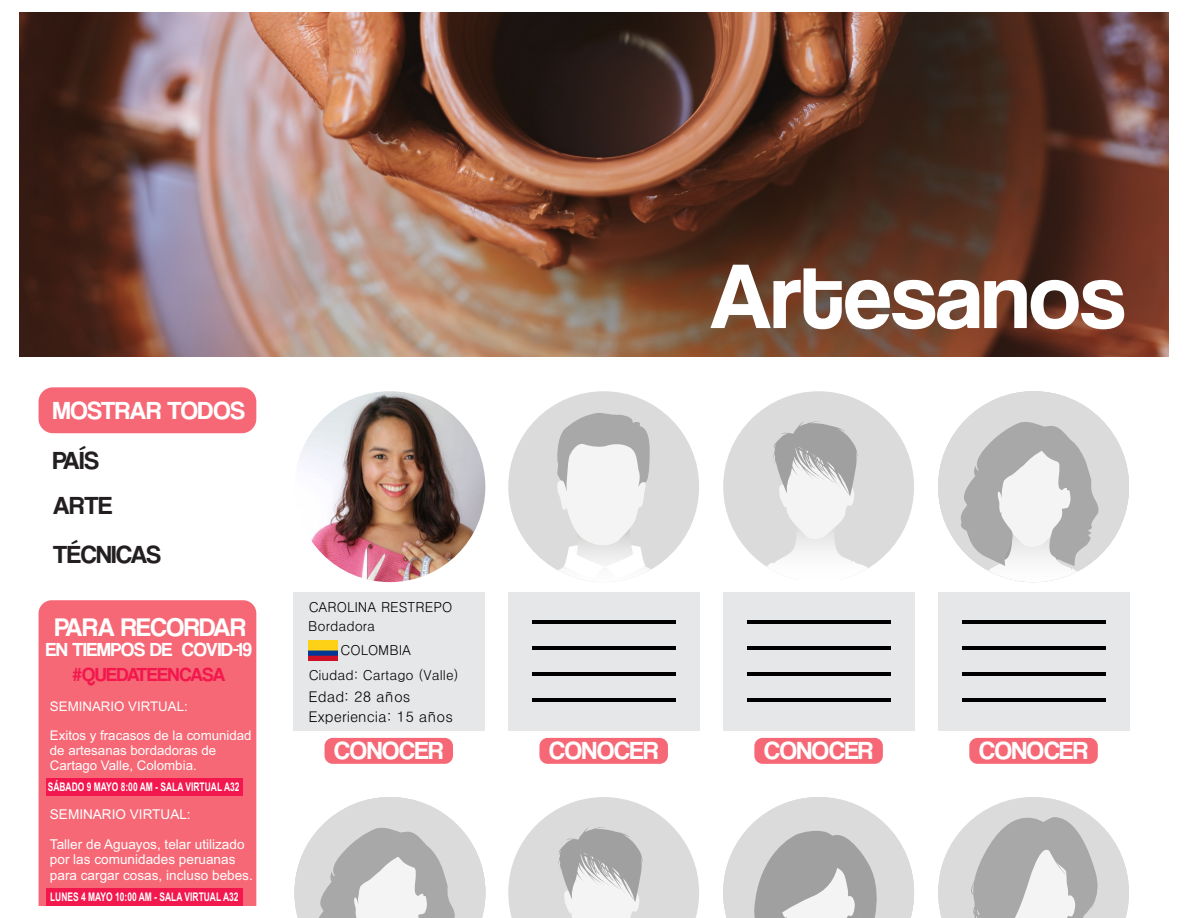
<style>
.page{position:relative;width:1188px;height:918px;background:#fff}
.page>*{position:absolute;margin:0;border:0;box-sizing:border-box;transform-origin:0 0}
.t1{font:95.4px "Coolvetica Rg";color:#fff}
.t2{font:26.55px "Coolvetica Rg";color:#fff}
.t3{font:25.65px "Coolvetica Rg";color:#fff}
.t4{font:25.65px "Coolvetica Rg";color:#231f20}
.t5{font:19.65px "Coolvetica Rg";color:#fff}
.t6{font:19.65px "Coolvetica Rg";color:#f2184e}
.t7{font:14.7px "Dotum";color:#000}
.t8{font:13.65px/15.1px "Arial";color:#fff}
.t9{font:13.65px "Dotum";color:#000}
.t10{font:13.35px/14.9px "Arial";color:#fff}
.t11{font:700 11.85px "Arial";color:#fff;scale:.71 1}
</style>
<div class="page">
<img style="left:20px;top:13px;width:1148px;height:344px">
<div style="left:39px;top:600px;width:217px;height:305px;background:#f66875"></div>
<div style="left:46px;top:888px;width:197px;height:17px;background:#f2184e"></div>
<div style="left:293px;top:592px;width:192px;height:138px;background:#e6e7e8"></div>
<div style="left:508px;top:592px;width:192px;height:138px;background:#e6e7e8"></div>
<div style="left:723px;top:592px;width:191px;height:138px;background:#e6e7e8"></div>
<div style="left:938px;top:592px;width:191px;height:138px;background:#e6e7e8"></div>
<div style="left:39px;top:387px;width:217px;height:46px;background:#f66875;border-radius:14px"></div>
<div style="left:325px;top:738px;width:128px;height:26px;background:#f66875;border-radius:8px"></div>
<div style="left:539px;top:738px;width:129px;height:26px;background:#f66875;border-radius:8px"></div>
<div style="left:754px;top:738px;width:129px;height:26px;background:#f66875;border-radius:8px"></div>
<div style="left:969px;top:738px;width:129px;height:26px;background:#f66875;border-radius:8px"></div>
<div style="left:46px;top:778px;width:197px;height:17px;background:#f2184e"></div>
<img style="left:309px;top:641px;width:28px;height:19px">
<img style="left:295px;top:391px;width:190px;height:191px;border-radius:50%">
<div style="left:508px;top:391px;width:191px;height:191px;background:#dbdbdb;border-radius:50%"></div>
<svg style="left:528px;top:412px;width:156px;height:170px"></svg>
<svg style="left:938px;top:797px;width:191px;height:121px"></svg>
<svg style="left:723px;top:797px;width:191px;height:121px"></svg>
<div style="left:938px;top:391px;width:191px;height:191px;background:#dbdbdb;border-radius:50%"></div>
<svg style="left:956px;top:397px;width:157px;height:185px"></svg>
<svg style="left:295px;top:797px;width:190px;height:121px"></svg>
<svg style="left:723px;top:391px;width:191px;height:182px"></svg>
<svg style="left:508px;top:797px;width:191px;height:121px"></svg>
<hr style="left:532px;top:620px;width:144px;height:4px;background:#000">
<hr style="left:532px;top:646px;width:144px;height:4px;background:#000">
<hr style="left:532px;top:672px;width:144px;height:4px;background:#000">
<hr style="left:532px;top:698px;width:144px;height:4px;background:#000">
<hr style="left:747px;top:620px;width:144px;height:4px;background:#000">
<hr style="left:747px;top:646px;width:144px;height:4px;background:#000">
<hr style="left:747px;top:672px;width:144px;height:4px;background:#000">
<hr style="left:747px;top:698px;width:144px;height:4px;background:#000">
<hr style="left:962px;top:620px;width:143px;height:4px;background:#000">
<hr style="left:962px;top:646px;width:143px;height:4px;background:#000">
<hr style="left:962px;top:672px;width:143px;height:4px;background:#000">
<hr style="left:962px;top:698px;width:143px;height:4px;background:#000">
<h3 class="t3" style="left:53px;top:400px;width:194px">MOSTRAR TODOS</h3>
<h3 class="t4" style="left:53px;top:449px;width:48px">PAÍS</h3>
<h3 class="t4" style="left:53px;top:494px;width:60px">ARTE</h3>
<h3 class="t4" style="left:53px;top:544px;width:109px">TÉCNICAS</h3>
<h2 class="t2" style="left:55px;top:616px;width:192px">PARA RECORDAR</h2>
<h3 class="t5" style="left:46px;top:641px;width:208px">EN TIEMPOS DE COVID-19</h3>
<h3 class="t6" style="left:72px;top:666px;width:155px">#QUEDATEENCASA</h3>
<p class="t10" style="left:50px;top:700px;width:139px">SEMINARIO VIRTUAL:</p>
<p class="t10" style="left:50px;top:730px;width:203px">Exitos y fracasos de la comunidad de artesanas bordadoras de<br>Cartago Valle, Colombia.</p>
<p class="t8" style="left:50px;top:808px;width:142px">SEMINARIO VIRTUAL:</p>
<p class="t8" style="left:50px;top:838px;width:204px">Taller de Aguayos, telar utilizado por las comunidades peruanas para cargar cosas, incluso bebes.</p>
<p class="t11" style="left:48px;top:782px;width:272px">SÁBADO 9 MAYO 8:00 AM - SALA VIRTUAL A32</p>
<p class="t11" style="left:50px;top:892px;width:267px">LUNES 4 MAYO 10:00 AM - SALA VIRTUAL A32</p>
<p class="t9" style="left:309px;top:601px;width:145px">CAROLINA RESTREPO</p>
<p class="t9" style="left:308px;top:620px;width:68px">Bordadora</p>
<p class="t9" style="left:341px;top:644px;width:72px">COLOMBIA</p>
<p class="t9" style="left:309px;top:669px;width:152px">Ciudad: Cartago (Valle)</p>
<p class="t7" style="left:309px;top:689px;width:103px">Edad: 28 años</p>
<p class="t7" style="left:309px;top:709px;width:146px">Experiencia: 15 años</p>
<h1 class="t1" style="left:710px;top:255px;width:416px">Artesanos</h1>
<h3 class="t3" style="left:334px;top:740px;width:110px">CONOCER</h3>
<h3 class="t3" style="left:549px;top:740px;width:110px">CONOCER</h3>
<h3 class="t3" style="left:764px;top:740px;width:110px">CONOCER</h3>
<h3 class="t3" style="left:979px;top:740px;width:110px">CONOCER</h3>
</div>
